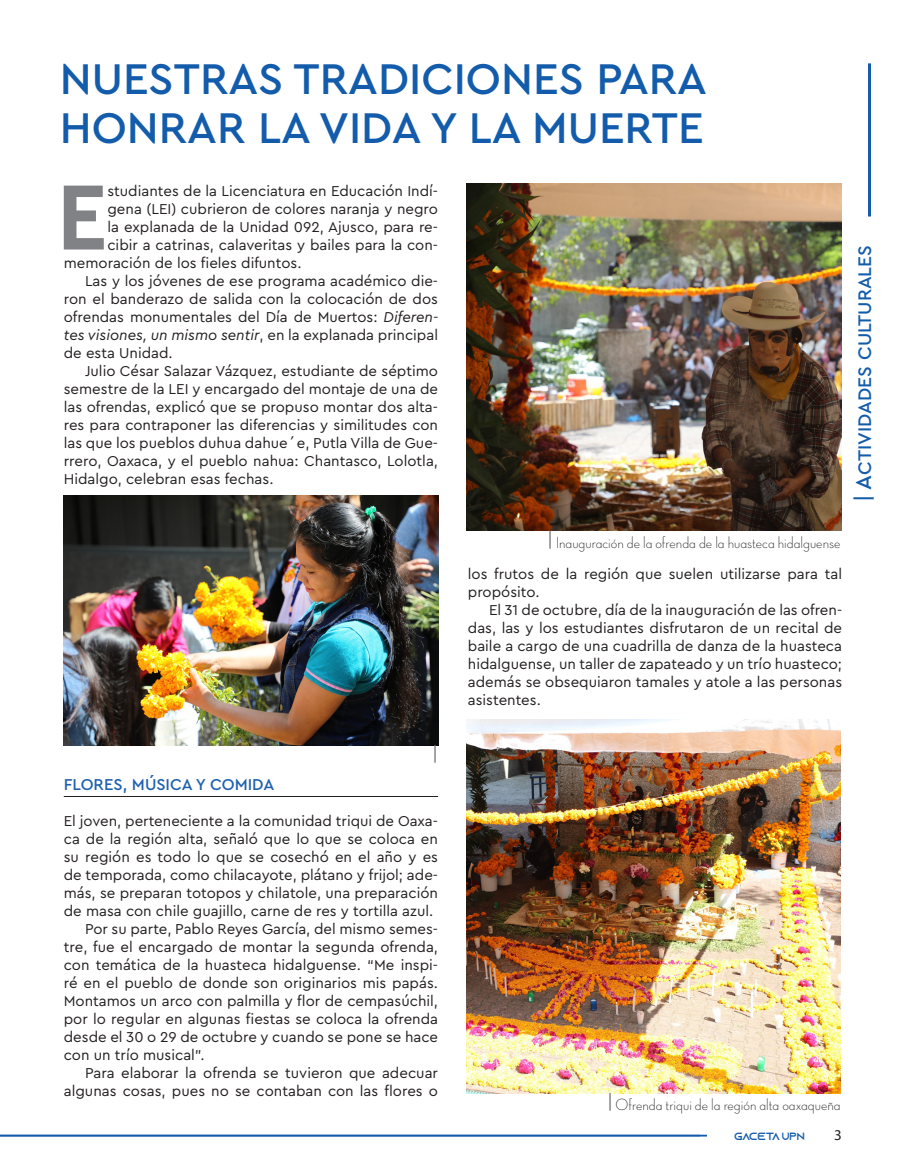
<style>
.page{position:relative;width:906px;height:1174px;background:#fff}
.page>*{position:absolute;margin:0;border:0;box-sizing:border-box;transform-origin:0 0}
.t1{font:700 96.75px "Cera Compact Pro";color:#808285}
.t2{font:500 45px/49.5px "Cera Pro";color:#135cab}
.t3{font:21px "Neutra Disp Medium Alt";color:#76787b}
.t4{font:19.2px "Cera Pro Medium SC850";color:#135cab}
.t5{font:16.5px "Neutra Disp Light Alt";color:#231f20}
.t6{font:500 16.5px "Cera Pro";color:#1e60ae}
.t7{font:15px/18px "Cera Pro";color:#231f20}
.t8{font:italic 15px "Cera Pro";color:#231f20}
.t9{font:15px "Myriad Pro";color:#231f20}
.t10{font:10.5px "Azonix";color:#135cab}
.s1{font-style:italic}
.s2{font-style:normal}
.s3{font-size:22.5px}
.s4{font-family:"Neutra Disp Medium Alt";font-size:21px;color:#76787b}
</style>
<div class="page">
<hr style="left:868px;top:63px;width:3px;height:153px;background:#135cab">
<hr style="left:0;top:1134px;width:707px;height:2px;background:#135cab">
<hr style="left:64px;top:796px;width:374px;height:1px;background:#231f20">
<img style="left:466px;top:183px;width:375px;height:347px">
<img style="left:63px;top:496px;width:375px;height:249px">
<img style="left:466px;top:719px;width:374px;height:374px">
<h2 class="t2" style="left:60px;top:52px;width:649px">N UESTRAS TRADICIONES PARA<br>HONRAR LA VIDA Y LA MUERTE</h2>
<h1 class="t1" style="left:57px;top:153px;width:51px">E</h1>
<p class="t7" style="left:107px;top:181px;width:332px">studiantes de la Licenciatura en Educación Indí-</p>
<p class="t7" style="left:107px;top:199px;width:332px">gena (LEI) cubrieron de colores naranja y negro</p>
<p class="t7" style="left:107px;top:217px;width:332px">la explanada de la Unidad 092, Ajusco, para re-</p>
<p class="t7" style="left:107px;top:235px;width:332px">cibir a catrinas, calaveritas y bailes para la con-</p>
<p class="t7" style="left:64px;top:253px;width:239px">memoración de los fieles difuntos.</p>
<p class="t7" style="left:85px;top:271px;width:354px">Las y los jóvenes de ese programa académico die-</p>
<p class="t7" style="left:64px;top:289px;width:376px">ron el banderazo de salida con la colocación de dos</p>
<p class="t7" style="left:64px;top:307px;width:376px">ofrendas monumentales del Día de Muertos: <span class="s1">Diferen-</span></p>
<p class="t8" style="left:64px;top:324px;width:376px">tes visiones, un mismo sentir<span class="s2">, en la explanada principal</span></p>
<p class="t7" style="left:64px;top:343px;width:110px">de esta Unidad.</p>
<p class="t7" style="left:85px;top:361px;width:354px">Julio César Salazar Vázquez, estudiante de séptimo</p>
<p class="t7" style="left:64px;top:379px;width:376px">semestre de la LEI y encargado del montaje de una de</p>
<p class="t7" style="left:64px;top:397px;width:376px">las ofrendas, explicó que se propuso montar dos alta-</p>
<p class="t7" style="left:64px;top:415px;width:376px">res para contraponer las diferencias y similitudes con</p>
<p class="t7" style="left:64px;top:433px;width:376px">las que los pueblos duhua dahue´e, Putla Villa de Gue-</p>
<p class="t7" style="left:64px;top:451px;width:376px">rrero, Oaxaca, y el pueblo nahua: Chantasco, Lolotla,</p>
<p class="t7" style="left:64px;top:469px;width:211px">Hidalgo, celebran esas fechas.</p>
<p class="t4" style="left:851px;top:502px;width:259px;rotate:-90deg"><span class="s3">| A</span>ctividades culturales</p>
<p class="t5" style="left:548px;top:533px;width:294px"><span class="s4">|</span> Inauguración de la ofrenda de la huasteca hidalguense</p>
<p class="t7" style="left:468px;top:564px;width:376px">los frutos de la región que suelen utilizarse para tal propósito.</p>
<p class="t7" style="left:468px;top:600px;width:376px;text-align:justify;text-indent:21px">El 31 de octubre, día de la inauguración de las ofren&shy;das, las y los estudiantes disfrutaron de un recital de baile a cargo de una cuadrilla de danza de la huasteca hidalguense, un taller de zapateado y un trío huasteco; además se obsequiaron tamales y atole a las personas asistentes.</p>
<h3 class="t3" style="left:433px;top:741px;width:6px">|</h3>
<p class="t6" style="left:64px;top:773px;width:212px">FLORES, MÚSICA Y COMIDA</p>
<p class="t7" style="left:64px;top:811px;width:376px">El joven, perteneciente a la comunidad triqui de Oaxa-</p>
<p class="t7" style="left:64px;top:829px;width:376px">ca de la región alta, señaló que lo que se coloca en</p>
<p class="t7" style="left:64px;top:847px;width:376px">su región es todo lo que se cosechó en el año y es</p>
<p class="t7" style="left:64px;top:865px;width:376px">de temporada, como chilacayote, plátano y frijol; ade-</p>
<p class="t7" style="left:64px;top:883px;width:376px">más, se preparan totopos y chilatole, una preparación</p>
<p class="t7" style="left:64px;top:901px;width:371px">de masa con chile guajillo, carne de res y tortilla azul.</p>
<p class="t7" style="left:85px;top:919px;width:354px">Por su parte, Pablo Reyes García, del mismo semes-</p>
<p class="t7" style="left:64px;top:937px;width:376px">tre, fue el encargado de montar la segunda ofrenda,</p>
<p class="t7" style="left:64px;top:955px;width:376px">con temática de la huasteca hidalguense. “Me inspi-</p>
<p class="t7" style="left:64px;top:973px;width:376px">ré en el pueblo de donde son originarios mis papás.</p>
<p class="t7" style="left:64px;top:991px;width:376px">Montamos un arco con palmilla y flor de cempasúchil,</p>
<p class="t7" style="left:64px;top:1009px;width:376px">por lo regular en algunas fiestas se coloca la ofrenda</p>
<p class="t7" style="left:64px;top:1027px;width:376px">desde el 30 o 29 de octubre y cuando se pone se hace</p>
<p class="t7" style="left:64px;top:1045px;width:142px">con un trío musical”.</p>
<p class="t7" style="left:85px;top:1063px;width:354px">Para elaborar la ofrenda se tuvieron que adecuar</p>
<p class="t7" style="left:64px;top:1081px;width:376px">algunas cosas, pues no se contaban con las flores o</p>
<p class="t5" style="left:608px;top:1095px;width:234px"><span class="s4">|</span> Ofrenda triqui de la región alta oaxaqueña</p>
<p class="t10" style="left:734px;top:1131px;width:72px">GACETA upn</p>
<p class="t9" style="left:834px;top:1126px;width:9px">3</p>
</div>
